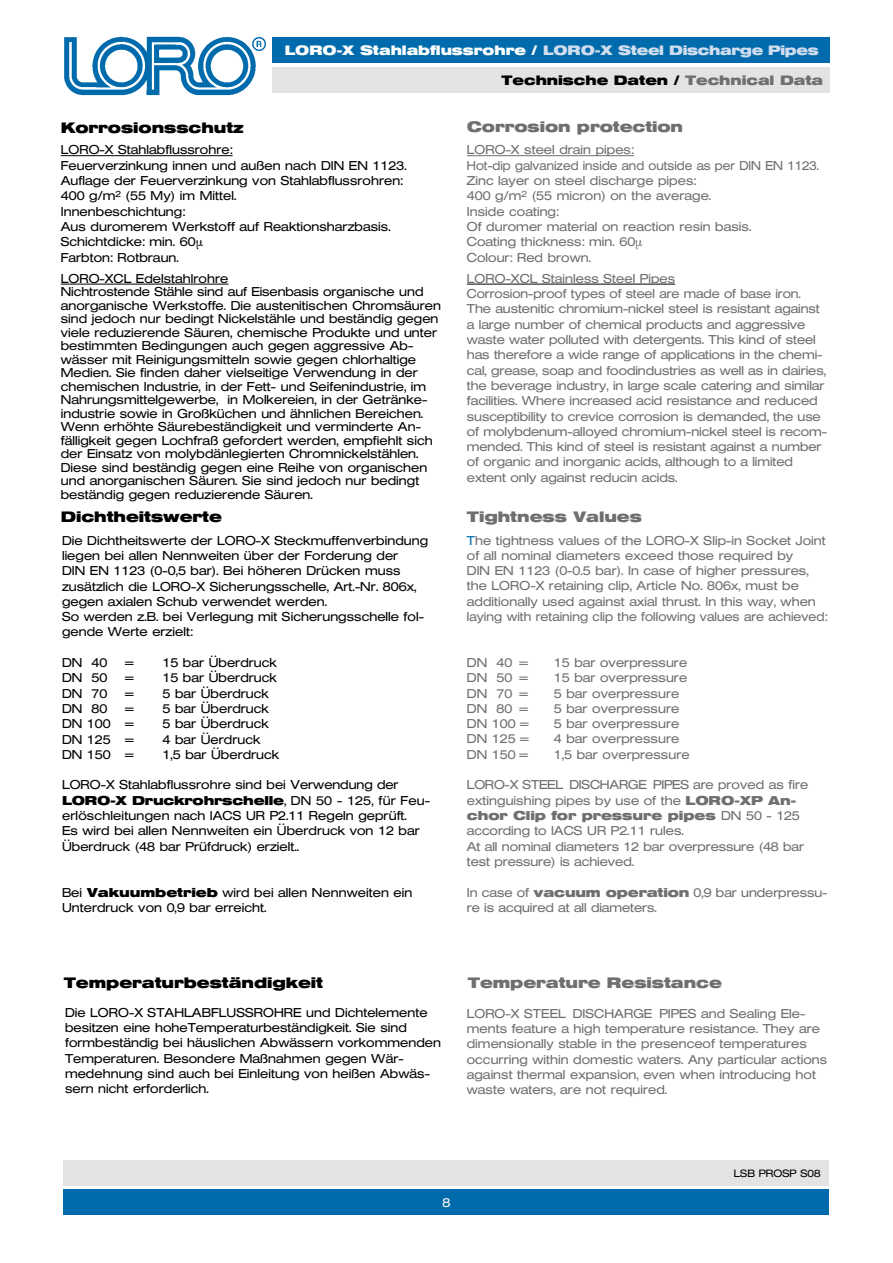
<style>
.page{position:relative;width:893px;height:1263px;background:#fff}
.page>*{position:absolute;margin:0;border:0;box-sizing:border-box;transform-origin:0 0}
.t1{font:700 15px "Helvetica Extended BQ";color:#706f6f}
.t2{font:700 15px "Helvetica Extended BQ";color:#000}
.t3{font:700 13.5px "Helvetica Extended BQ";color:#cfddef}
.t4{font:700 13.5px "Helvetica Extended BQ";color:#000}
.t5{font:300 12.75px/15.3px "Helvetica Extended BQ";color:#000}
.t6{font:300 12.75px/15.3px "Helvetica Extended BQ";color:#706f6f}
.t7{font:300 12.75px "Helvetica Extended BQ";color:#fff}
.t8{font:300 10.5px "Helvetica Extended BQ";color:#000}
.s1{color:#fff}
.s2{color:#706f6f}
.s3{color:#006bac}
.s4{font-weight:700}
</style>
<div class="page">
<img style="left:64px;top:36px;width:202px;height:60px">
<div style="left:64px;top:1160px;width:765px;height:25px;background:#e3e3e3"></div>
<div style="left:272px;top:37px;width:557px;height:26px;background:#006bac"></div>
<div style="left:272px;top:67px;width:557px;height:25px;background:#e3e3e3"></div>
<div style="left:64px;top:1189px;width:765px;height:26px;background:#006bac"></div>
<hr style="left:467px;top:155px;width:167px;height:1px;background:#706f6f">
<hr style="left:467px;top:284px;width:208px;height:1px;background:#000">
<hr style="left:61px;top:155px;width:172px;height:1px;background:#000">
<hr style="left:61px;top:284px;width:167px;height:1px;background:#000">
<p class="t3" style="left:285px;top:42px;width:535px"><span class="s1">LORO-X Stahlabflussrohre /</span> LORO-X Steel Discharge Pipes</p>
<p class="t4" style="left:502px;top:72px;width:323px">Technische Daten / <span class="s2">Technical Data</span></p>
<p class="t2" style="left:61px;top:119px;width:185px">Korrosionsschutz</p>
<p class="t5" style="left:61px;top:143px;width:348px">LORO-X Stahlabflussrohre:<br>Feuerverzinkung innen und außen nach DIN EN 1123.<br>Auflage der Feuerverzinkung von Stahlabflussrohren:<br>400 g/m<sup>2</sup> (55 My) im Mittel.<br>Innenbeschichtung:<br>Aus duromerem Werkstoff auf Reaktionsharzbasis.<br>Schichtdicke: min. 60µ<br>Farbton: Rotbraun.</p>
<p class="t5" style="left:61px;top:272px;width:382px;line-height:13.5px">LORO-XCL Edelstahlrohre<br>Nichtrostende Stähle sind auf Eisenbasis organische und anorganische Werkstoffe. Die austenitischen Chromsäuren sind jedoch nur bedingt Nickelstähle und beständig gegen viele reduzierende Säuren, chemische Produkte und unter bestimmten Bedingungen auch gegen aggressive Ab&shy;wässer mit Reinigungsmitteln sowie gegen chlorhaltige Medien. Sie finden daher vielseitige Verwendung in der chemischen Industrie, in der Fett- und Seifenindustrie, im Nahrungsmittelgewerbe, in Molkereien, in der Getränke&shy;industrie sowie in Großküchen und ähnlichen Bereichen.<br>Wenn erhöhte Säurebeständigkeit und verminderte An&shy;fälligkeit gegen Lochfraß gefordert werden, empfiehlt sich der Einsatz von molybdänlegierten Chromnickelstählen.<br>Diese sind beständig gegen eine Reihe von organischen und anorganischen Säuren. Sie sind jedoch nur bedingt beständig gegen reduzierende Säuren.</p>
<p class="t1" style="left:467px;top:118px;width:218px">Corrosion protection</p>
<p class="t6" style="left:467px;top:143px;width:354px">LORO-X steel drain pipes:<br>Hot-dip galvanized inside and outside as per DIN EN 1123.<br>Zinc layer on steel discharge pipes:<br>400 g/m<sup>2</sup> (55 micron) on the average.<br>Inside coating:<br>Of duromer material on reaction resin basis.<br>Coating thickness: min. 60µ<br>Colour: Red brown.</p>
<p class="t6" style="left:467px;top:271px;width:362px">LORO-XCL Stainless Steel Pipes<br>Corrosion-proof types of steel are made of base iron.<br>The austenitic chromium-nickel steel is resistant against a large number of chemical products and aggressive waste water polluted with detergents. This kind of steel has therefore a wide range of applications in the chemi&shy;cal, grease, soap and foodindustries as well as in dairies, the beverage industry, in large scale catering and similar facilities. Where increased acid resistance and reduced susceptibility to crevice corrosion is demanded, the use of molybdenum-alloyed chromium-nickel steel is recom&shy;mended. This kind of steel is resistant against a number of organic and inorganic acids, although to a limited extent only against reducin acids.</p>
<p class="t2" style="left:61px;top:508px;width:163px">Dichtheitswerte</p>
<p class="t1" style="left:467px;top:508px;width:176px">Tightness Values</p>
<p class="t6" style="left:467px;top:533px;width:362px"><span class="s3">T</span>he tightness values of the LORO-X Slip-in Socket Joint of all nominal diameters exceed those required by<br>DIN EN 1123 (0-0.5 bar). In case of higher pressures, the LORO-X retaining clip, Article No. 806x, must be additionally used against axial thrust. In this way, when laying with retaining clip the following values are achieved:</p>
<p class="t6" style="left:467px;top:655px;width:63px">DN 40 =</p>
<p class="t6" style="left:554px;top:655px;width:135px">15 bar overpressure</p>
<p class="t6" style="left:467px;top:670px;width:63px">DN 50 =</p>
<p class="t6" style="left:554px;top:670px;width:135px">15 bar overpressure</p>
<p class="t6" style="left:467px;top:686px;width:63px">DN 70 =</p>
<p class="t6" style="left:554px;top:686px;width:127px">5 bar overpressure</p>
<p class="t6" style="left:467px;top:701px;width:63px">DN 80 =</p>
<p class="t6" style="left:554px;top:701px;width:127px">5 bar overpressure</p>
<p class="t6" style="left:467px;top:716px;width:63px">DN 100 =</p>
<p class="t6" style="left:554px;top:716px;width:127px">5 bar overpressure</p>
<p class="t6" style="left:467px;top:732px;width:63px">DN 125 =</p>
<p class="t6" style="left:554px;top:732px;width:127px">4 bar overpressure</p>
<p class="t6" style="left:467px;top:747px;width:63px">DN 150 =</p>
<p class="t6" style="left:554px;top:747px;width:137px">1,5 bar overpressure</p>
<p class="t6" style="left:467px;top:777px;width:343px">LORO-X STEEL DISCHARGE PIPES are proved as fire extinguishing pipes by use of the <span class="s4">LORO-XP An&shy;chor Clip for pressure pipes</span> DN 50 - 125 according to IACS UR P2.11 rules.<br>At all nominal diameters 12 bar overpressure (48 bar test pressure) is achieved.</p>
<p class="t6" style="left:467px;top:885px;width:362px">In case of <span class="s4">vacuum operation</span> 0,9 bar underpressu&shy;re is acquired at all diameters.</p>
<p class="t5" style="left:62px;top:533px;width:368px">Die Dichtheitswerte der LORO-X Steckmuffenverbindung liegen bei allen Nennweiten über der Forderung der<br>DIN EN 1123 (0-0,5 bar). Bei höheren Drücken muss zusätzlich die LORO-X Sicherungsschelle, Art.-Nr. 806x, gegen axialen Schub verwendet werden.<br>So werden z.B. bei Verlegung mit Sicherungsschelle fol&shy;gende Werte erzielt:</p>
<p class="t5" style="left:62px;top:655px;width:47px">DN 40</p>
<p class="t5" style="left:125px;top:655px;width:10px">=</p>
<p class="t5" style="left:163px;top:655px;width:116px">15 bar Überdruck</p>
<p class="t5" style="left:62px;top:670px;width:47px">DN 50</p>
<p class="t5" style="left:125px;top:670px;width:10px">=</p>
<p class="t5" style="left:163px;top:670px;width:116px">15 bar Überdruck</p>
<p class="t5" style="left:62px;top:686px;width:47px">DN 70</p>
<p class="t5" style="left:125px;top:686px;width:10px">=</p>
<p class="t5" style="left:163px;top:686px;width:108px">5 bar Überdruck</p>
<p class="t5" style="left:62px;top:701px;width:47px">DN 80</p>
<p class="t5" style="left:125px;top:701px;width:10px">=</p>
<p class="t5" style="left:163px;top:701px;width:108px">5 bar Überdruck</p>
<p class="t5" style="left:62px;top:716px;width:73px">DN 100 =</p>
<p class="t5" style="left:163px;top:716px;width:108px">5 bar Überdruck</p>
<p class="t5" style="left:62px;top:732px;width:73px">DN 125 =</p>
<p class="t5" style="left:163px;top:732px;width:100px">4 bar Üerdruck</p>
<p class="t5" style="left:62px;top:747px;width:73px">DN 150 =</p>
<p class="t5" style="left:163px;top:747px;width:118px">1,5 bar Überdruck</p>
<p class="t5" style="left:62px;top:777px;width:370px">LORO-X Stahlabflussrohre sind bei Verwendung der <span class="s4">LORO-X Druckrohrschelle</span>, DN 50 - 125, für Feu&shy;erlöschleitungen nach IACS UR P2.11 Regeln geprüft.<br>Es wird bei allen Nennweiten ein Überdruck von 12 bar Überdruck (48 bar Prüfdruck) erzielt..</p>
<p class="t5" style="left:62px;top:885px;width:352px">Bei <span class="s4">Vakuumbetrieb</span> wird bei allen Nennweiten ein<br>Unterdruck von 0,9 bar erreicht.</p>
<p class="t2" style="left:64px;top:974px;width:261px">Temperaturbeständigkeit</p>
<p class="t5" style="left:65px;top:1005px;width:378px">Die LORO-X STAHLABFLUSSROHRE und Dichtelemente besitzen eine hoheTemperaturbeständigkeit. Sie sind formbeständig bei häuslichen Abwässern vorkommenden Temperaturen. Besondere Maßnahmen gegen Wär&shy;medehnung sind auch bei Einleitung von heißen Abwäs&shy;sern nicht erforderlich.</p>
<p class="t1" style="left:468px;top:974px;width:256px">Temperature Resistance</p>
<p class="t6" style="left:467px;top:1006px;width:362px">LORO-X STEEL DISCHARGE PIPES and Sealing Ele&shy;ments feature a high temperature resistance. They are dimensionally stable in the presenceof temperatures occurring within domestic waters. Any particular actions against thermal expansion, even when introducing hot waste waters, are not required.</p>
<p class="t7" style="left:442px;top:1195px;width:9px">8</p>
<p class="t8" style="left:734px;top:1167px;width:88px">LSB PROSP S08</p>
</div>
